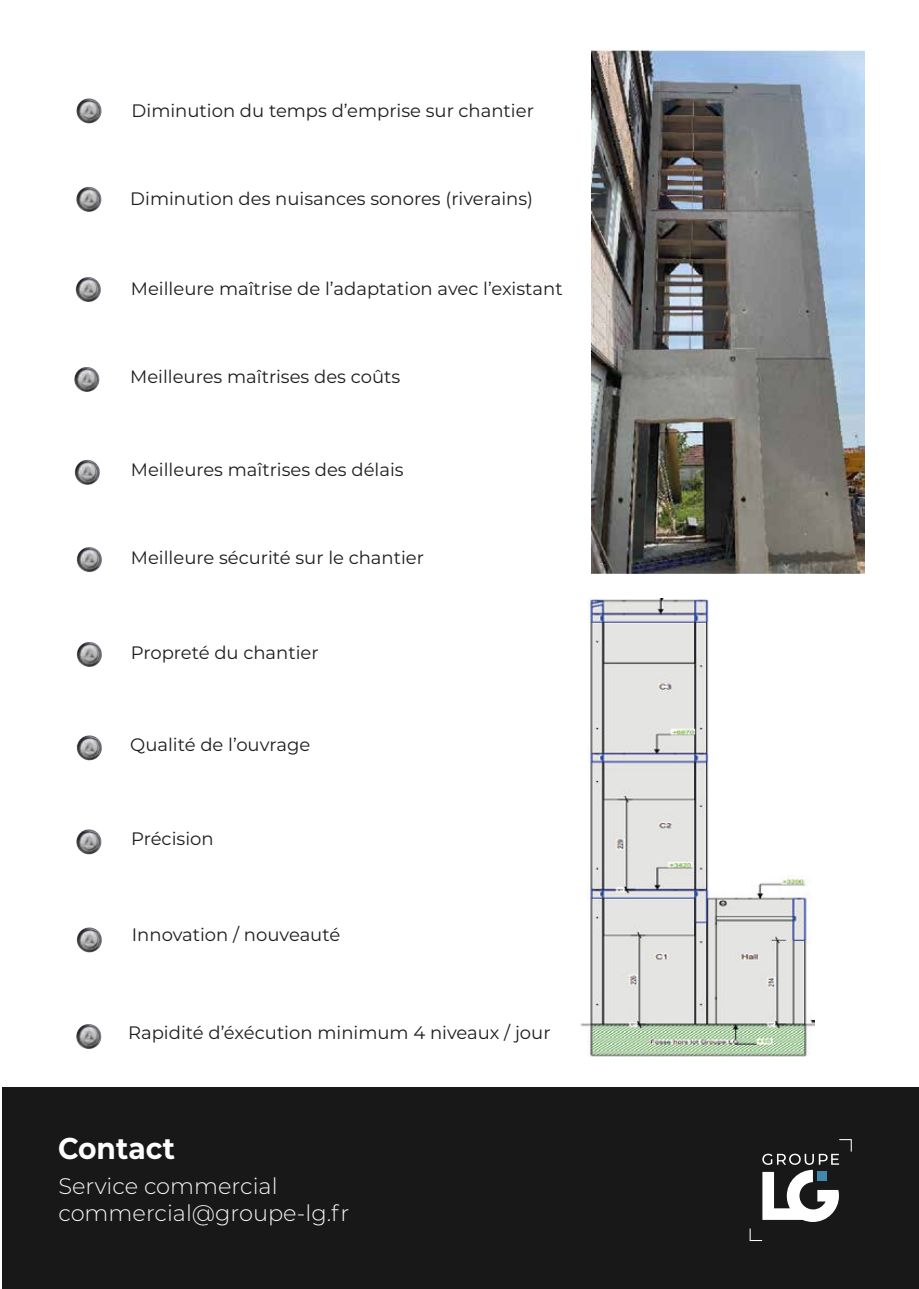
<style>
.page{position:relative;width:919px;height:1289px;background:#fff}
.page>*{position:absolute;margin:0;border:0;box-sizing:border-box;transform-origin:0 0}
.t1{font:700 30px "Montserrat";color:#fff;scale:.94 1}
.t2{font:300 22.5px/27px "Montserrat";color:#f6f6f6}
.t3{font:18px "Montserrat";color:#1d1d1b}
</style>
<div class="page">
<div style="left:2px;top:1086px;width:916px;height:202px;background:#181818"></div>
<svg style="left:762px;top:1139px;width:89px;height:82px"></svg>
<svg style="left:749px;top:1228px;width:2px;height:12px"></svg>
<img style="left:580px;top:599px;width:234px;height:458px">
<img style="left:591px;top:51px;width:273px;height:522px">
<img style="left:76px;top:98px;width:25px;height:25px;border-radius:13px">
<img style="left:76px;top:187px;width:25px;height:25px;border-radius:13px">
<img style="left:76px;top:277px;width:25px;height:25px;border-radius:13px">
<img style="left:74px;top:367px;width:25px;height:25px;border-radius:13px">
<img style="left:75px;top:460px;width:25px;height:25px;border-radius:13px">
<img style="left:77px;top:547px;width:25px;height:25px;border-radius:13px">
<img style="left:77px;top:642px;width:25px;height:25px;border-radius:13px">
<img style="left:77px;top:735px;width:25px;height:25px;border-radius:13px">
<img style="left:76px;top:829px;width:25px;height:25px;border-radius:13px">
<img style="left:77px;top:927px;width:25px;height:25px;border-radius:13px">
<img style="left:76px;top:1024px;width:25px;height:25px;border-radius:13px">
<p class="t3" style="left:132px;top:102px;width:404px">Diminution du temps d’emprise sur chantier</p>
<p class="t3" style="left:130px;top:190px;width:404px">Diminution des nuisances sonores (riverains)</p>
<p class="t3" style="left:131px;top:280px;width:433px">Meilleure maîtrise de l’adaptation avec l’existant</p>
<p class="t3" style="left:130px;top:368px;width:271px">Meilleures maîtrises des coûts</p>
<p class="t3" style="left:131px;top:460px;width:274px">Meilleures maîtrises des délais</p>
<p class="t3" style="left:131px;top:549px;width:295px">Meilleure sécurité sur le chantier</p>
<p class="t3" style="left:131px;top:643px;width:189px">Propreté du chantier</p>
<p class="t3" style="left:130px;top:736px;width:182px">Qualité de l’ouvrage</p>
<p class="t3" style="left:131px;top:829px;width:84px">Précision</p>
<p class="t3" style="left:132px;top:926px;width:210px">Innovation / nouveauté</p>
<p class="t3" style="left:128px;top:1024px;width:424px">Rapidité d’éxécution minimum 4 niveaux / jour</p>
<h1 class="t1" style="left:58px;top:1131px;width:126px">Contact</h1>
<p class="t2" style="left:58px;top:1174px;width:292px">Service commercial commercial@groupe-lg.fr</p>
</div>
